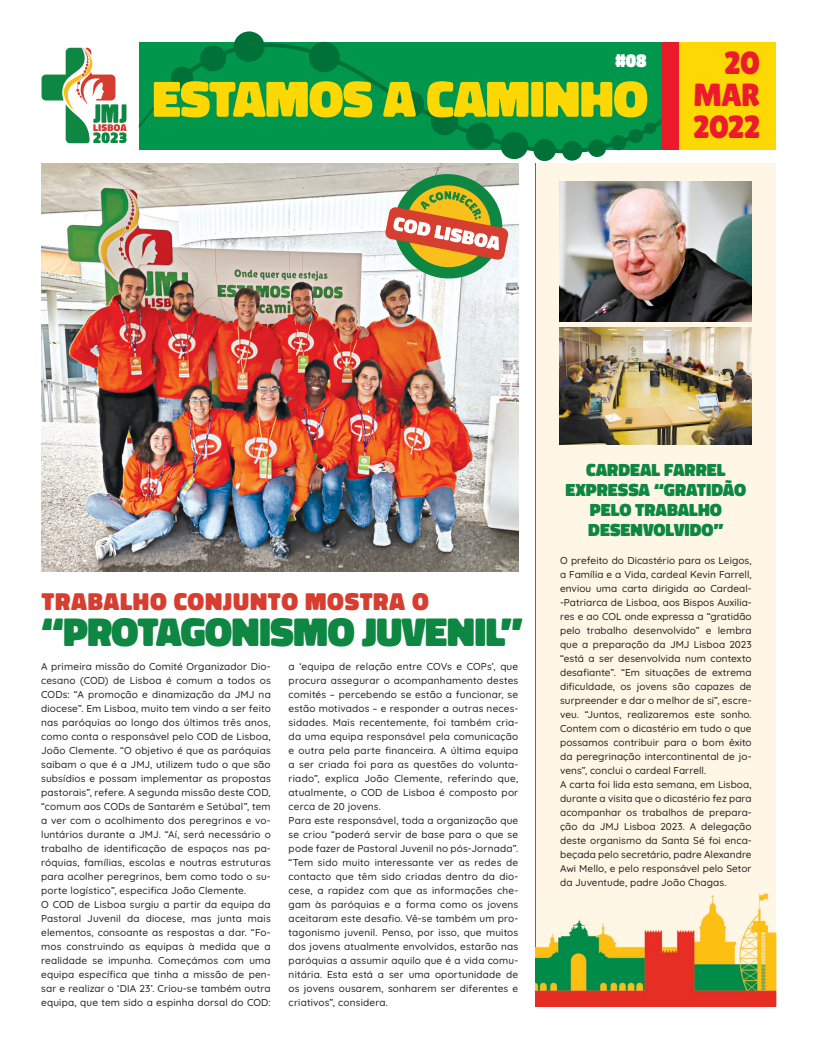
<style>
.page{position:relative;width:817px;height:1049px;background:#fff}
.page>*{position:absolute;margin:0;border:0;box-sizing:border-box;transform-origin:0 0}
.t1{font:900 52px "Don Jose";letter-spacing:-.015em;color:#fdd803}
.t2{font:900 41px "Don Jose";letter-spacing:-.02em;color:#0d8742}
.t3{font:32px/32px "Lilita One";letter-spacing:-.03em;color:#ec1b2b;text-align:justify}
.t4{font:900 25px "Don Jose";letter-spacing:.025em;color:#d73e30}
.t5{font:900 19px "Don Jose";color:#fff}
.t6{font:900 18px/20px "Don Jose";color:#0d8742;text-align:center}
.t7{font:500 10px/14px "Quicksand";letter-spacing:.015em;color:#231f20}
</style>
<div class="page">
<svg style="left:41px;top:48px;width:86px;height:95px"></svg>
<svg style="left:139px;top:31px;width:523px;height:130px;fill:#00974c"></svg>
<div style="left:661px;top:42px;width:114px;height:107px;background:#fdd803"></div>
<div style="left:661px;top:42px;width:17px;height:107px;background:#ec1b2b"></div>
<div style="left:536px;top:163px;width:239px;height:730px;background:#fff6e5"></div>
<img style="left:41px;top:163px;width:477px;height:409px">
<img style="left:559px;top:182px;width:192px;height:139px">
<img style="left:559px;top:327px;width:192px;height:117px">
<hr style="left:535px;top:163px;width:1px;height:843px;background:#d73e30">
<img style="left:535px;top:893px;width:240px;height:113px">
<svg style="left:385px;top:174px;width:123px;height:109px"></svg>
<h3 class="t5" style="left:615px;top:50px;width:33px">#08</h3>
<h3 class="t3" style="left:692px;top:47px;width:69px;text-indent:31px">20<br>MAR 2022</h3>
<h1 class="t1" style="left:152px;top:71px;width:497px">ESTAMOS A CAMINHO</h1>
<h3 class="t4" style="left:41px;top:588px;width:389px">TRABALHO CONJUNTO MOSTRA O</h3>
<h2 class="t2" style="left:41px;top:610px;width:483px">“PROTAGONISMO JUVENIL”</h2>
<p class="t7" style="left:41px;top:658px;width:231px">A primeira missão do Comité Organizador Dio&shy;cesano (COD) de Lisboa é comum a todos os CODs: “A promoção e dinamização da JMJ na diocese”. Em Lisboa, muito tem vindo a ser feito nas paróquias ao longo dos últimos três anos, como conta o responsável pelo COD de Lisboa, João Clemente. “O objetivo é que as paróquias saibam o que é a JMJ, utilizem tudo o que são subsídios e possam implementar as propostas pastorais”, refere. A segunda missão deste COD, “comum aos CODs de Santarém e Setúbal”, tem a ver com o acolhimento dos peregrinos e vo&shy;luntários durante a JMJ. “Aí, será necessário o trabalho de identificação de espaços nas pa&shy;róquias, famílias, escolas e noutras estruturas para acolher peregrinos, bem como todo o su&shy;porte logístico”, especifica João Clemente.<br>O COD de Lisboa surgiu a partir da equipa da Pastoral Juvenil da diocese, mas junta mais elementos, consoante as respostas a dar. “Fo&shy;mos construindo as equipas à medida que a realidade se impunha. Começámos com uma equipa específica que tinha a missão de pen&shy;sar e realizar o ‘DIA 23’. Criou-se também outra equipa, que tem sido a espinha dorsal do COD:</p>
<p class="t7" style="left:288px;top:658px;width:231px">a ‘equipa de relação entre COVs e COPs’, que procura assegurar o acompanhamento destes comités – percebendo se estão a funcionar, se estão motivados – e responder a outras neces&shy;sidades. Mais recentemente, foi também cria&shy;da uma equipa responsável pela comunicação e outra pela parte financeira. A última equipa a ser criada foi para as questões do volunta&shy;riado”, explica João Clemente, referindo que, atualmente, o COD de Lisboa é composto por cerca de 20 jovens.<br>Para este responsável, toda a organização que se criou “poderá servir de base para o que se pode fazer de Pastoral Juvenil no pós-Jornada”. “Tem sido muito interessante ver as redes de contacto que têm sido criadas dentro da dio&shy;cese, a rapidez com que as informações che&shy;gam às paróquias e a forma como os jovens aceitaram este desafio. Vê-se também um pro&shy;tagonismo juvenil. Penso, por isso, que muitos dos jovens atualmente envolvidos, estarão nas paróquias a assumir aquilo que é a vida comu&shy;nitária. Esta está a ser uma oportunidade de os jovens ousarem, sonharem ser diferentes e criativos”, considera.</p>
<h3 class="t6" style="left:565px;top:461px;width:182px">CARDEAL FARREL<br>EXPRESSA “GRATIDÃO<br>PELO TRABALHO<br>DESENVOLVIDO”</h3>
<p class="t7" style="left:560px;top:553px;width:193px">O prefeito do Dicastério para os Leigos, a Família e a Vida, cardeal Kevin Farrell, enviou uma carta dirigida ao Cardeal--Patriarca de Lisboa, aos Bispos Auxilia&shy;res e ao COL onde expressa a “gratidão pelo trabalho desenvolvido” e lembra que a preparação da JMJ Lisboa 2023 “está a ser desenvolvida num contexto desafiante”. “Em situações de extrema dificuldade, os jovens são capazes de surpreender e dar o melhor de si”, escre&shy;veu. “Juntos, realizaremos este sonho.<br>Contem com o dicastério em tudo o que possamos contribuir para o bom êxito da peregrinação intercontinental de jo&shy;vens”, conclui o cardeal Farrell.<br>A carta foi lida esta semana, em Lisboa, durante a visita que o dicastério fez para acompanhar os trabalhos de prepara&shy;ção da JMJ Lisboa 2023. A delegação deste organismo da Santa Sé foi enca&shy;beçada pelo secretário, padre Alexandre Awi Mello, e pelo responsável pelo Setor da Juventude, padre João Chagas.</p>
</div>
